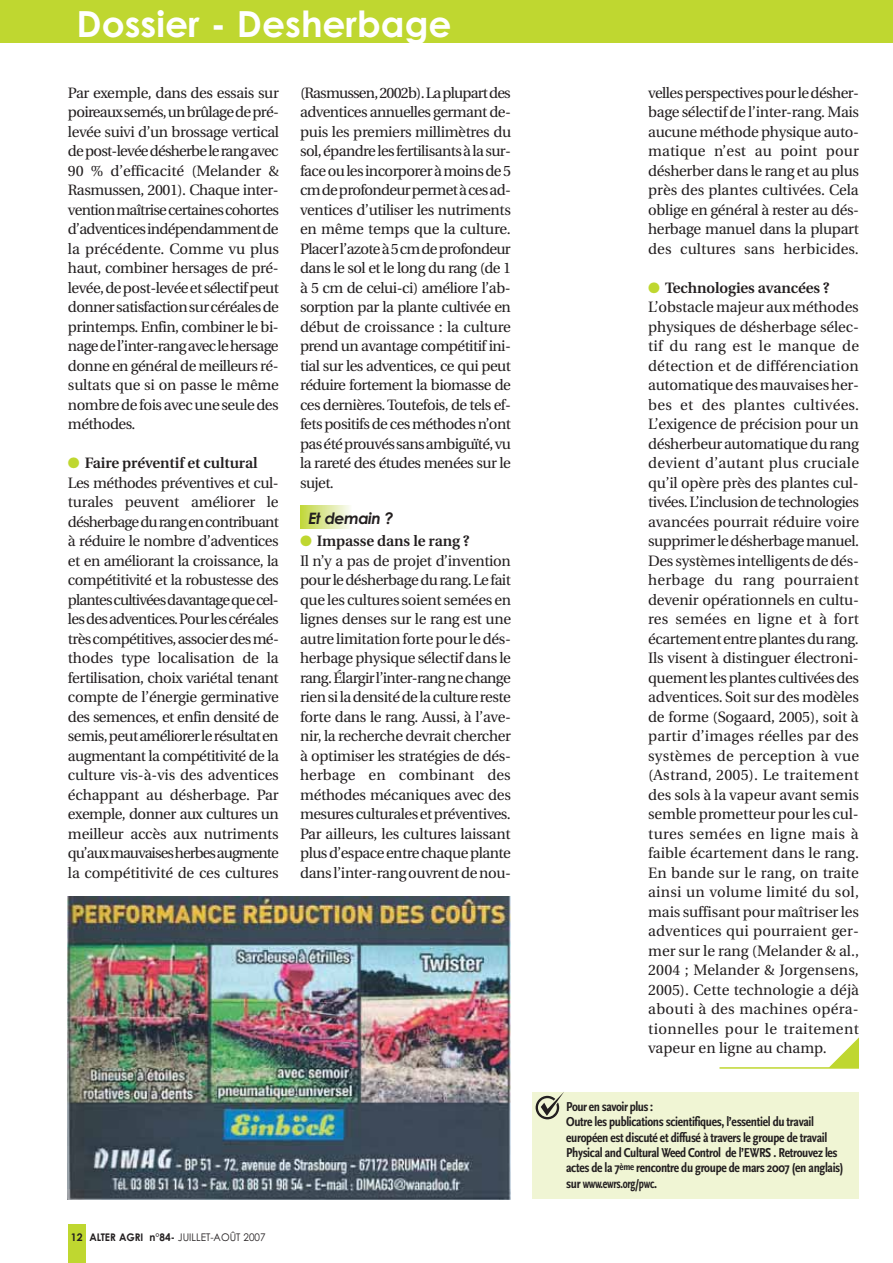
<style>
.page{position:relative;width:893px;height:1263px;background:#fff}
.page>*{position:absolute;margin:0;border:0;box-sizing:border-box;transform-origin:0 0}
.t1{font:700 36px "Century Gothic";color:#fff}
.t2{font:italic 700 15.75px "Century Gothic";letter-spacing:-.035em;color:#231f20}
.t3{font:15px/19.5px "Utopia";letter-spacing:-.015em;color:#231f20;text-align:justify}
.t4{font:15px/19.5px "Utopia";letter-spacing:-.035em;color:#231f20}
.t5{font:700 condensed 13.5px/15.5px "Scala Sans";letter-spacing:-.025em;color:#231f20}
.t6{font:700 10.5px "Century Gothic";color:#231f20}
.s1{color:#bfd730}
.s2{font-weight:600}
.s3{font-weight:400}
</style>
<div class="page">
<svg style="left:829px;top:1037px;width:30px;height:30px"></svg>
<hr style="left:719px;top:1067px;width:140px;height:2px;background:#bfd730">
<svg style="left:300px;top:506px;width:50px;height:23px"></svg>
<div style="left:68px;top:1225px;width:17px;height:38px;background:#bfd730"></div>
<div style="left:0;top:0;width:893px;height:43px;background:#bfd730"></div>
<div style="left:532px;top:1093px;width:327px;height:106px;background:#f0f5d4"></div>
<svg style="left:536px;top:1092px;width:28px;height:27px"></svg>
<img style="left:68px;top:896px;width:443px;height:303px">
<h1 class="t1" style="left:76px;top:11px;width:376px">Dossier - Desherbage</h1>
<p class="t3" style="left:68px;top:84px;width:212px">Par exemple, dans des essais sur poireaux semés, un brûlage de pré&shy;levée suivi d’un brossage vertical de post-levée désherbe le rang avec 90 % d’efficacité (Melander &amp; Rasmussen, 2001). Chaque inter&shy;vention maîtrise certaines cohortes d’adventices indépendamment de la précédente. Comme vu plus haut, combiner hersages de pré&shy;levée, de post-levée et sélectif peut donner satisfaction sur céréales de printemps. Enfin, combiner le bi&shy;nage de l’inter-rang avec le hersage donne en général de meilleurs ré&shy;sultats que si on passe le même nombre de fois avec une seule des méthodes.</p>
<p class="t4" style="left:68px;top:455px;width:212px"><span class="s1">●</span> <span class="s2">Faire préventif et cultural </span>Les méthodes préventives et cul&shy;turales peuvent améliorer le désherbage du rang en contribuant à réduire le nombre d’adventices et en améliorant la croissance, la compétitivité et la robustesse des plantes cultivées davantage que cel&shy;les des adventices. Pour les céréales très compétitives, associer des mé&shy;thodes type localisation de la fertilisation, choix variétal tenant compte de l’énergie germinative des semences, et enfin densité de semis, peut améliorer le résultat en augmentant la compétitivité de la culture vis-à-vis des adventices échappant au désherbage. Par exemple, donner aux cultures un meilleur accès aux nutriments qu’aux mauvaises herbes augmente la compétitivité de ces cultures</p>
<p class="t3" style="left:300px;top:84px;width:212px">(Rasmussen, 2002b). La plupart des adventices annuelles germant de&shy;puis les premiers millimètres du sol, épandre les fertilisants à la sur&shy;face ou les incorporer à moins de 5 cm de profondeur permet à ces ad&shy;ventices d’utiliser les nutriments en même temps que la culture.<br>Placer l’azote à 5 cm de profondeur dans le sol et le long du rang (de 1 à 5 cm de celui-ci) améliore l’ab&shy;sorption par la plante cultivée en début de croissance : la culture prend un avantage compétitif ini&shy;tial sur les adventices, ce qui peut réduire fortement la biomasse de ces dernières. Toutefois, de tels ef&shy;fets positifs de ces méthodes n’ont pas été prouvés sans ambiguïté, vu la rareté des études menées sur le sujet.</p>
<p class="t2" style="left:309px;top:512px;width:86px">Et demain ?</p>
<p class="t3" style="left:300px;top:533px;width:212px;text-align:left"><span class="s1">●</span> <span class="s2">Impasse dans le rang ?<br></span>Il n’y a pas de projet d’invention pour le désherbage du rang. Le fait que les cultures soient semées en lignes denses sur le rang est une autre limitation forte pour le dés&shy;herbage physique sélectif dans le rang. Élargir l’inter-rang ne change rien si la densité de la culture reste forte dans le rang. Aussi, à l’ave&shy;nir, la recherche devrait chercher à optimiser les stratégies de dés&shy;herbage en combinant des méthodes mécaniques avec des mesures culturales et préventives.<br>Par ailleurs, les cultures laissant plus d’espace entre chaque plante dans l’inter-rang ouvrent de nou-</p>
<p class="t6" style="left:71px;top:1233px;width:196px">12 ALTER AGRI n°84- <span class="s3">JUILLET-AOÛT 2007</span></p>
<p class="t3" style="left:648px;top:84px;width:212px">velles perspectives pour le désher&shy;bage sélectif de l’inter-rang. Mais aucune méthode physique auto&shy;matique n’est au point pour désherber dans le rang et au plus près des plantes cultivées. Cela oblige en général à rester au dés&shy;herbage manuel dans la plupart des cultures sans herbicides.</p>
<p class="t3" style="left:648px;top:279px;width:212px;text-align:left"><span class="s1">●</span> <span class="s2">Technologies avancées ?<br></span>L’obstacle majeur aux méthodes physiques de désherbage sélec&shy;tif du rang est le manque de détection et de différenciation automatique des mauvaises her&shy;bes et des plantes cultivées.<br>L’exigence de précision pour un désherbeur automatique du rang devient d’autant plus cruciale qu’il opère près des plantes cul&shy;tivées. L’inclusion de technologies avancées pourrait réduire voire supprimer le désherbage manuel.<br>Des systèmes intelligents de dés&shy;herbage du rang pourraient devenir opérationnels en cultu&shy;res semées en ligne et à fort écartement entre plantes du rang.<br>Ils visent à distinguer électroni&shy;quement les plantes cultivées des adventices. Soit sur des modèles de forme (Sogaard, 2005), soit à partir d’images réelles par des systèmes de perception à vue (Astrand, 2005). Le traitement des sols à la vapeur avant semis semble prometteur pour les cul&shy;tures semées en ligne mais à faible écartement dans le rang.<br>En bande sur le rang, on traite ainsi un volume limité du sol, mais suffisant pour maîtriser les adventices qui pourraient ger&shy;mer sur le rang (Melander &amp; al.,<br>2004 ; Melander &amp; Jorgensens,<br>2005). Cette technologie a déjà abouti à des machines opéra&shy;tionnelles pour le traitement vapeur en ligne au champ.</p>
<p class="t5" style="left:566px;top:1100px;width:279px">Pour en savoir plus :<br>Outre les publications scientifiques, l’essentiel du travail européen est discuté et diffusé à travers le groupe de travail Physical and Cultural Weed Control de l’EWRS . Retrouvez les actes de la 7<sup>ème</sup> rencontre du groupe de mars 2007 (en anglais) sur www.ewrs.org/pwc.</p>
</div>
